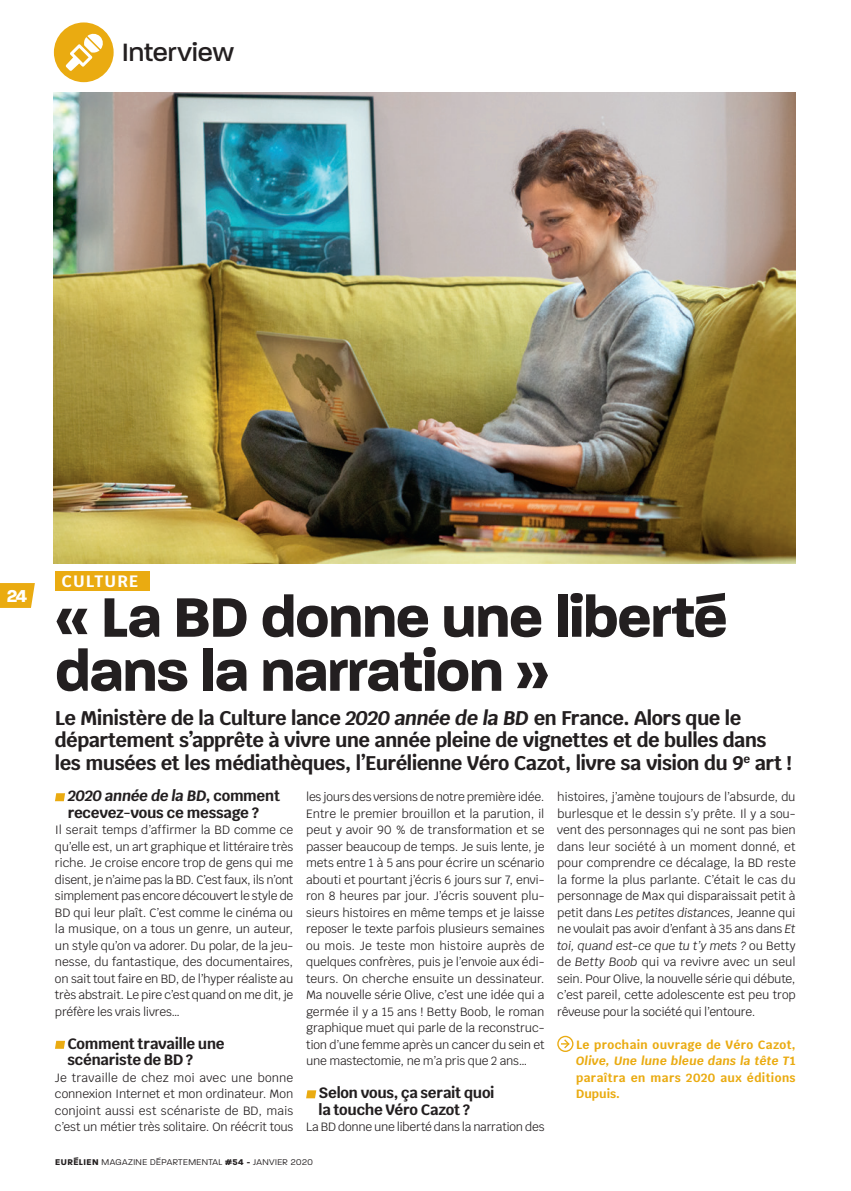
<style>
.page{position:relative;width:851px;height:1191px;background:#fff}
.page>*{position:absolute;margin:0;border:0;box-sizing:border-box;transform-origin:0 0}
.t1{font:700 60px/54px "Paralucent";letter-spacing:-.02em;color:#231f20}
.t2{font:500 27px "Paralucent";color:#231f20}
.t3{font:700 19.8px/22.5px "Krub";letter-spacing:-.025em;color:#231f20}
.t4{font:700 18.6px "Paralucent";color:#fff}
.t5{font:700 16.5px "Krub";letter-spacing:.065em;color:#fff}
.t6{font:700 15px/16.5px "Krub";letter-spacing:-.02em;color:#231f20}
.t7{font:12px/16.5px "Krub";letter-spacing:-.02em;color:#231f20;text-align:justify}
.t8{font:700 12px/16.5px "Krub";letter-spacing:.03em;color:#eaab11;text-align:justify}
.t9{font:300 9px "Paralucent";letter-spacing:.05em;color:#231f20}
.s1{font-style:italic}
.s2{font-weight:700}
</style>
<div class="page">
<img style="left:54px;top:92px;width:741px;height:471px">
<div style="left:56px;top:571px;width:94px;height:19px;background:#eaab11"></div>
<svg style="left:55px;top:793px;width:10px;height:8px"></svg>
<svg style="left:55px;top:1040px;width:10px;height:8px"></svg>
<svg style="left:306px;top:1090px;width:10px;height:8px"></svg>
<svg style="left:558px;top:1036px;width:14px;height:15px"></svg>
<div style="left:557px;top:1035px;width:16px;height:17px;border:1px solid #eaab11;border-radius:50%"></div>
<svg style="left:561px;top:1038px;width:10px;height:12px"></svg>
<div style="left:54px;top:22px;width:60px;height:60px;background:#eaab11;border-radius:50%"></div>
<svg style="left:66px;top:33px;width:37px;height:38px"></svg>
<svg style="left:0;top:583px;width:35px;height:25px"></svg>
<h2 class="t2" style="left:122px;top:37px;width:113px">Interview</h2>
<h3 class="t4" style="left:7px;top:584px;width:22px">24</h3>
<h3 class="t5" style="left:61px;top:571px;width:78px">CULTURE</h3>
<h1 class="t1" style="left:55px;top:590px;width:674px">« La BD donne une liberté dans la narration »</h1>
<h3 class="t3" style="left:55px;top:707px;width:738px">Le Ministère de la Culture lance <span class="s1">2020 année de la BD</span> en France. Alors que le département s’apprête à vivre une année pleine de vignettes et de bulles dans les musées et les médiathèques, l’Eurélienne Véro Cazot, livre sa vision du 9<sup>e</sup> art !</h3>
<p class="t6" style="left:68px;top:787px;width:214px"><span class="s1">2020 année de la BD</span>, comment recevez-vous ce message ?</p>
<p class="t7" style="left:55px;top:821px;width:240px">Il serait temps d’affirmer la BD comme ce qu’elle est, un art graphique et littéraire très riche. Je croise encore trop de gens qui me disent, je n’aime pas la BD. C’est faux, ils n’ont simplement pas encore découvert le style de BD qui leur plaît. C’est comme le cinéma ou la musique, on a tous un genre, un auteur, un style qu’on va adorer. Du polar, de la jeu&shy;nesse, du fantastique, des documentaires, on sait tout faire en BD, de l’hyper réaliste au très abstrait. Le pire c’est quand on me dit, je préfère les vrais livres…</p>
<p class="t6" style="left:67px;top:1035px;width:159px">Comment travaille une scénariste de BD ?</p>
<p class="t7" style="left:55px;top:1069px;width:240px">Je travaille de chez moi avec une bonne connexion Internet et mon ordinateur. Mon conjoint aussi est scénariste de BD, mais c’est un métier très solitaire. On réécrit tous</p>
<p class="t7" style="left:306px;top:788px;width:240px">les jours des versions de notre première idée.<br>Entre le premier brouillon et la parution, il peut y avoir 90 % de transformation et se passer beaucoup de temps. Je suis lente, je mets entre 1 à 5 ans pour écrire un scénario abouti et pourtant j’écris 6 jours sur 7, envi&shy;ron 8 heures par jour. J’écris souvent plu&shy;sieurs histoires en même temps et je laisse reposer le texte parfois plusieurs semaines ou mois. Je teste mon histoire auprès de quelques confrères, puis je l’envoie aux édi&shy;teurs. On cherche ensuite un dessinateur.<br>Ma nouvelle série Olive, c’est une idée qui a germée il y a 15 ans ! Betty Boob, le roman graphique muet qui parle de la reconstruc&shy;tion d’une femme après un cancer du sein et une mastectomie, ne m’a pris que 2 ans…</p>
<p class="t6" style="left:318px;top:1084px;width:177px">Selon vous, ça serait quoi la touche Véro Cazot ?</p>
<p class="t7" style="left:306px;top:1118px;width:240px">La BD donne une liberté dans la narration des</p>
<p class="t9" style="left:55px;top:1156px;width:259px"><span class="s2">EURÉLIEN</span> MAGAZINE DÉPARTEMENTAL <span class="s2">#54 -</span> JANVIER 2020</p>
<p class="t7" style="left:557px;top:788px;width:240px">histoires, j’amène toujours de l’absurde, du burlesque et le dessin s’y prête. Il y a sou&shy;vent des personnages qui ne sont pas bien dans leur société à un moment donné, et pour comprendre ce décalage, la BD reste la forme la plus parlante. C’était le cas du personnage de Max qui disparaissait petit à petit dans <span class="s1">Les petites distances</span>, Jeanne qui ne voulait pas avoir d’enfant à 35 ans dans <span class="s1">Et toi, quand est-ce que tu t’y mets ?</span> ou Betty de <span class="s1">Betty Boob</span> qui va revivre avec un seul sein. Pour Olive, la nouvelle série qui débute, c’est pareil, cette adolescente est peu trop rêveuse pour la société qui l’entoure.</p>
<p class="t8" style="left:576px;top:1036px;width:221px">Le prochain ouvrage de Véro Cazot, <span class="s1">Olive, Une lune bleue dans la tête T</span>1 paraîtra en mars 2020 aux éditions Dupuis.</p>
</div>
